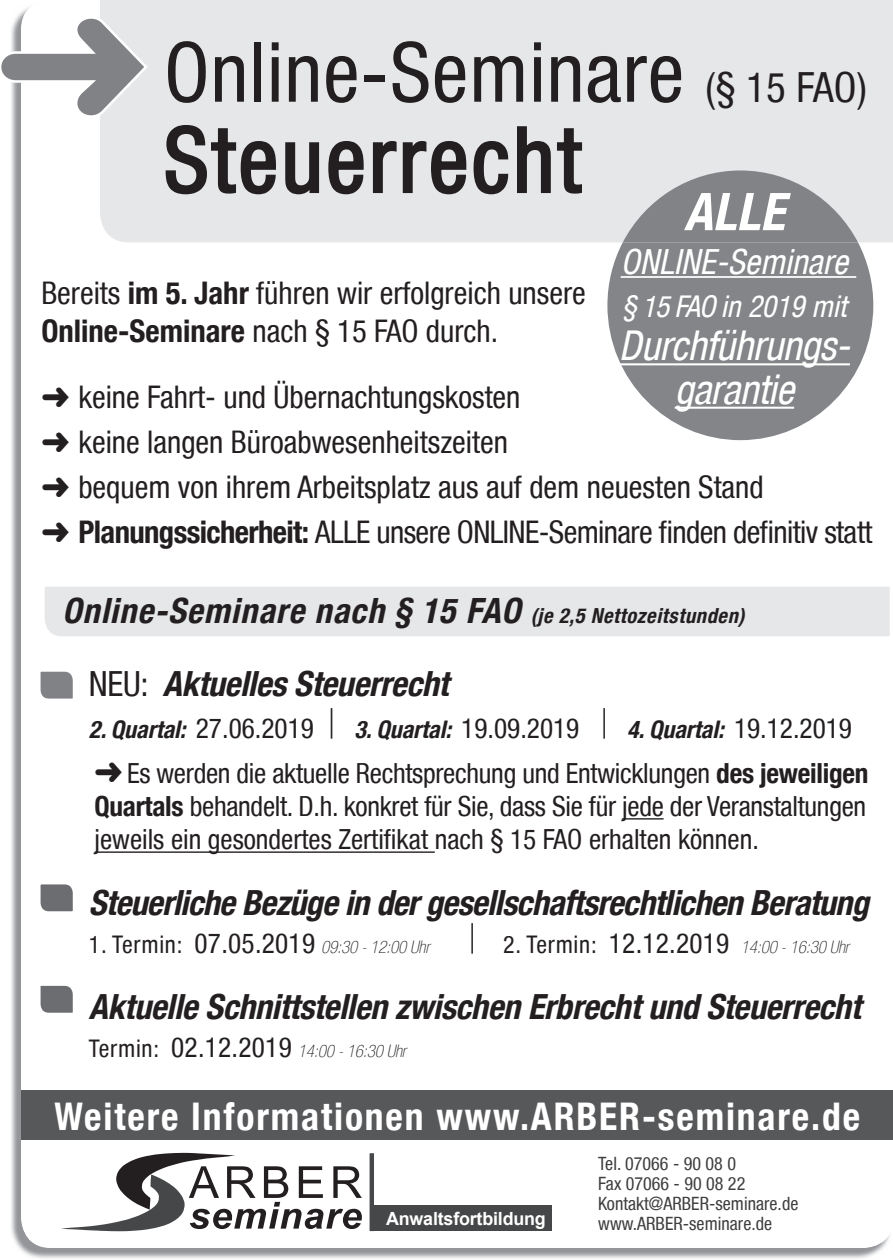
<style>
.page{position:relative;width:893px;height:1260px;background:#fff}
.page>*{position:absolute;margin:0;border:0;box-sizing:border-box;transform-origin:0 0}
.t1{font:condensed 89.95px "Helvetica Neue LT";letter-spacing:.04em;color:#231f20}
.t2{font:condensed 83.3px "Helvetica Neue LT";letter-spacing:.01em;color:#231f20}
.t3{font:italic 700 condensed 52.15px "Helvetica Neue LT";color:#fff}
.t4{font:italic condensed 40.95px/43.4px "Helvetica Neue LT";letter-spacing:-.01em;color:#fff;text-align:center}
.t5{font:700 condensed 38.15px "Helvetica Neue LT";letter-spacing:.05em;color:#fff}
.t6{font:italic 700 condensed 34.65px "Helvetica Neue LT";letter-spacing:-.01em;color:#231f20}
.t7{font:italic 700 condensed 34.65px "Helvetica Neue LT";letter-spacing:.03em;color:#231f20}
.t8{font:italic condensed 34.65px "Helvetica Neue LT";color:#fff}
.t9{font:condensed 31.15px/45.1px "Helvetica Neue LT";color:#231f20}
.t10{font:italic condensed 30.1px "Helvetica Neue LT";color:#fff}
.t11{font:condensed 27.65px/33.2px "Helvetica Neue LT";color:#231f20;text-align:justify}
.t12{font:italic 700 condensed 24.15px "Helvetica Neue LT";color:#231f20}
.t13{font:condensed 18.2px/19.9px "Helvetica Neue LT";color:#3e3e3f}
.t14{font:700 18.2px "Arial";letter-spacing:-.01em;color:#fff}
.t15{font:italic 100 condensed 17.15px "Helvetica Neue LT";letter-spacing:-.01em;color:#231f20}
.s1{font-size:41.65px}
.s2{font-weight:700}
.s3{font-size:20.65px}
.s4{font-weight:400;font-style:normal}
.s5{font-weight:400;font-style:normal;font-size:27.65px}
.s6{font-weight:100;font-style:normal;font-size:41.65px}
.s7{font-weight:400;font-style:normal;font-size:24.15px}
.s8{font-style:normal;font-size:41.65px}
</style>
<div class="page">
<img style="left:11px;top:7px;width:879px;height:1252px">
<div style="left:22px;top:0;width:871px;height:1247px;background:#fff;border-radius:29px"></div>
<hr style="left:370px;top:1153px;width:4px;height:78px;background:#464748">
<svg style="left:61px;top:1153px;width:301px;height:78px"></svg>
<div style="left:373px;top:1206px;width:179px;height:25px;background:#464748"></div>
<div style="left:22px;top:1090px;width:871px;height:50px;background:#57585a"></div>
<div style="left:100px;top:0;width:793px;height:242px;background:#e6e7e9"></div>
<svg style="left:164px;top:124px;width:113px;height:72px"></svg>
<svg style="left:284px;top:141px;width:36px;height:55px"></svg>
<svg style="left:327px;top:140px;width:38px;height:56px"></svg>
<svg style="left:372px;top:139px;width:138px;height:57px"></svg>
<svg style="left:516px;top:125px;width:67px;height:70px"></svg>
<svg style="left:1px;top:15px;width:148px;height:104px"></svg>
<hr style="left:622px;top:818px;width:42px;height:2px;background:#231f20">
<hr style="left:95px;top:851px;width:340px;height:2px;background:#231f20">
<div style="left:45px;top:587px;width:845px;height:49px;background:#e6e7e9"></div>
<svg style="left:607px;top:242px;width:266px;height:198px;fill:#838588"></svg>
<svg style="left:623px;top:170px;width:235px;height:72px"></svg>
<hr style="left:621px;top:276px;width:235px;height:2px;background:#fff">
<hr style="left:619px;top:363px;width:231px;height:2px;background:#fff">
<hr style="left:675px;top:407px;width:119px;height:2px;background:#fff">
<svg style="left:40px;top:671px;width:33px;height:28px"></svg>
<svg style="left:40px;top:884px;width:33px;height:28px"></svg>
<svg style="left:40px;top:985px;width:33px;height:28px"></svg>
<h2 class="t2" style="left:164px;top:24px;width:704px">Online-Seminare <span class="s1">(§ 15 FAO)</span></h2>
<h1 class="t1" style="left:164px;top:108px;width:418px">Steuerrecht</h1>
<h3 class="t3" style="left:684px;top:180px;width:102px">ALLE</h3>
<p class="t8" style="left:621px;top:241px;width:229px">ONLINE-Seminare</p>
<p class="t10" style="left:622px;top:289px;width:226px">§ 15 FAO in 2019 mit</p>
<h3 class="t4" style="left:619px;top:324px;width:233px">Durchführungs&shy;garantie</h3>
<p class="t9" style="left:41px;top:274px;width:546px;line-height:38.1px">Bereits <span class="s2">im 5. Jahr</span> führen wir erfolgreich unsere<br><span class="s2">Online-Seminare</span> nach § 15 FAO durch.</p>
<p class="t9" style="left:41px;top:374px;width:832px">➜ keine Fahrt- und Übernachtungskosten<br>➜ keine langen Büroabwesenheitszeiten<br>➜ bequem von ihrem Arbeitsplatz aus auf dem neuesten Stand<br>➜ <span class="s2">Planungssicherheit:</span> ALLE unsere ONLINE-Seminare finden definitiv statt</p>
<p class="t7" style="left:62px;top:589px;width:684px">Online-Seminare nach § 15 FAO <span class="s3">(je 2,5 Nettozeitstunden)</span></p>
<p class="t6" style="left:89px;top:663px;width:361px"><span class="s4">NEU:</span> Aktuelles Steuerrecht</p>
<p class="t12" style="left:89px;top:715px;width:227px">2. Quartal: <span class="s5">27.06.2019</span></p>
<p class="t12" style="left:327px;top:715px;width:254px"><span class="s6">|</span> 3. Quartal: <span class="s5">19.09.2019</span></p>
<p class="t12" style="left:600px;top:715px;width:254px"><span class="s6">|</span> 4. Quartal: <span class="s5">19.12.2019</span></p>
<p class="t11" style="left:95px;top:756px;width:775px">➜Es werden die aktuelle Rechtsprechung und Entwicklungen <span class="s2">des jeweiligen Quartals</span> behandelt. D.h. konkret für Sie, dass Sie für jede der Veranstaltungen jeweils ein gesondertes Zertifikat nach § 15 FAO erhalten können.</p>
<p class="t6" style="left:89px;top:882px;width:781px">Steuerliche Bezüge in der gesellschaftsrechtlichen Beratung</p>
<p class="t15" style="left:89px;top:938px;width:342px"><span class="s7">1. Termin:</span> <span class="s5">07.05.2019</span> 09:30 - 12:00 Uhr</p>
<p class="t15" style="left:468px;top:938px;width:383px"><span class="s8">|</span> <span class="s7">2. Termin:</span> <span class="s5">12.12.2019</span> 14:00 - 16:30 Uhr</p>
<p class="t6" style="left:89px;top:986px;width:773px">Aktuelle Schnittstellen zwischen Erbrecht und Steuerrecht</p>
<p class="t15" style="left:89px;top:1042px;width:319px"><span class="s7">Termin:</span> <span class="s5">02.12.2019</span> 14:00 - 16:30 Uhr</p>
<p class="t5" style="left:54px;top:1093px;width:807px">Weitere Informationen www.ARBER-seminare.de</p>
<p class="t13" style="left:598px;top:1153px;width:202px">Tel. 07066 - 90 08 0<br>Fax 07066 - 90 08 22<br>Kontakt@ARBER-seminare.de</p>
<p class="t14" style="left:386px;top:1206px;width:161px">Anwaltsfortbildung</p>
<p class="t13" style="left:598px;top:1214px;width:175px">www.ARBER-seminare.de</p>
</div>
